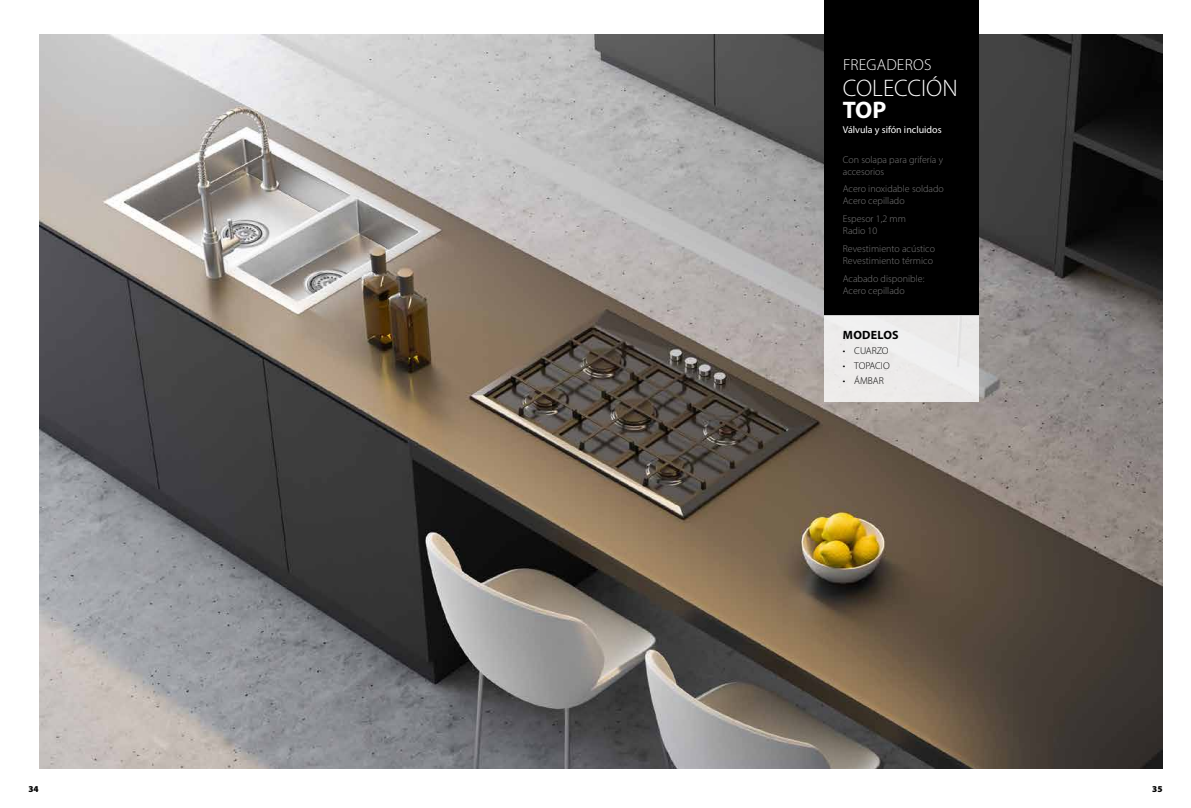
<style>
.page{position:relative;width:1191px;height:808px;background:#fff}
.page>*{position:absolute;margin:0;border:0;box-sizing:border-box;transform-origin:0 0}
.t1{font:300 24px "Myriad Pro";color:#fff}
.t2{font:700 24px "Myriad Pro";color:#fff}
.t3{font:300 16px "Myriad Pro";letter-spacing:.015em;color:#fff}
.t4{font:700 12px "Myriad Pro";letter-spacing:.02em;color:#000}
.t5{font:300 10px/12px "Myriad Pro";color:#7b7b7b}
.t6{font:10px "Myriad Pro";color:#fff}
.t7{font:300 10px "Myriad Pro";color:#000}
.t8{font:900 9px "Myriad Pro";color:#000}
</style>
<div class="page">
<img style="left:40px;top:34px;width:1122px;height:734px">
<div style="left:823px;top:0;width:155px;height:315px;background:#000"></div>
<div style="left:823px;top:315px;width:155px;height:86px;background:#edebeb"></div>
<h2 class="t3" style="left:843px;top:55px;width:90px">FREGADEROS</h2>
<h1 class="t1" style="left:843px;top:73px;width:116px">COLECCIÓN</h1>
<h1 class="t2" style="left:843px;top:94px;width:45px">TOP</h1>
<p class="t6" style="left:843px;top:123px;width:100px">Válvula y sifón incluidos</p>
<p class="t5" style="left:843px;top:153px;width:102px">Con solapa para grifería y accesorios</p>
<p class="t5" style="left:843px;top:183px;width:103px">Acero inoxidable soldado<br>Acero cepillado</p>
<p class="t5" style="left:843px;top:213px;width:65px">Espesor 1,2 mm<br>Radio 10</p>
<p class="t5" style="left:843px;top:242px;width:94px">Revestimiento acústico<br>Revestimiento térmico</p>
<p class="t5" style="left:843px;top:272px;width:83px">Acabado disponible:<br>Acero cepillado</p>
<p class="t4" style="left:843px;top:327px;width:57px">MODELOS</p>
<p class="t7" style="left:843px;top:345px;width:47px">• CUARZO</p>
<p class="t7" style="left:843px;top:360px;width:48px">• TOPACIO</p>
<p class="t7" style="left:843px;top:375px;width:42px">• ÁMBAR</p>
<p class="t8" style="left:28px;top:783px;width:12px">34</p>
<p class="t8" style="left:1152px;top:783px;width:12px">35</p>
</div>
